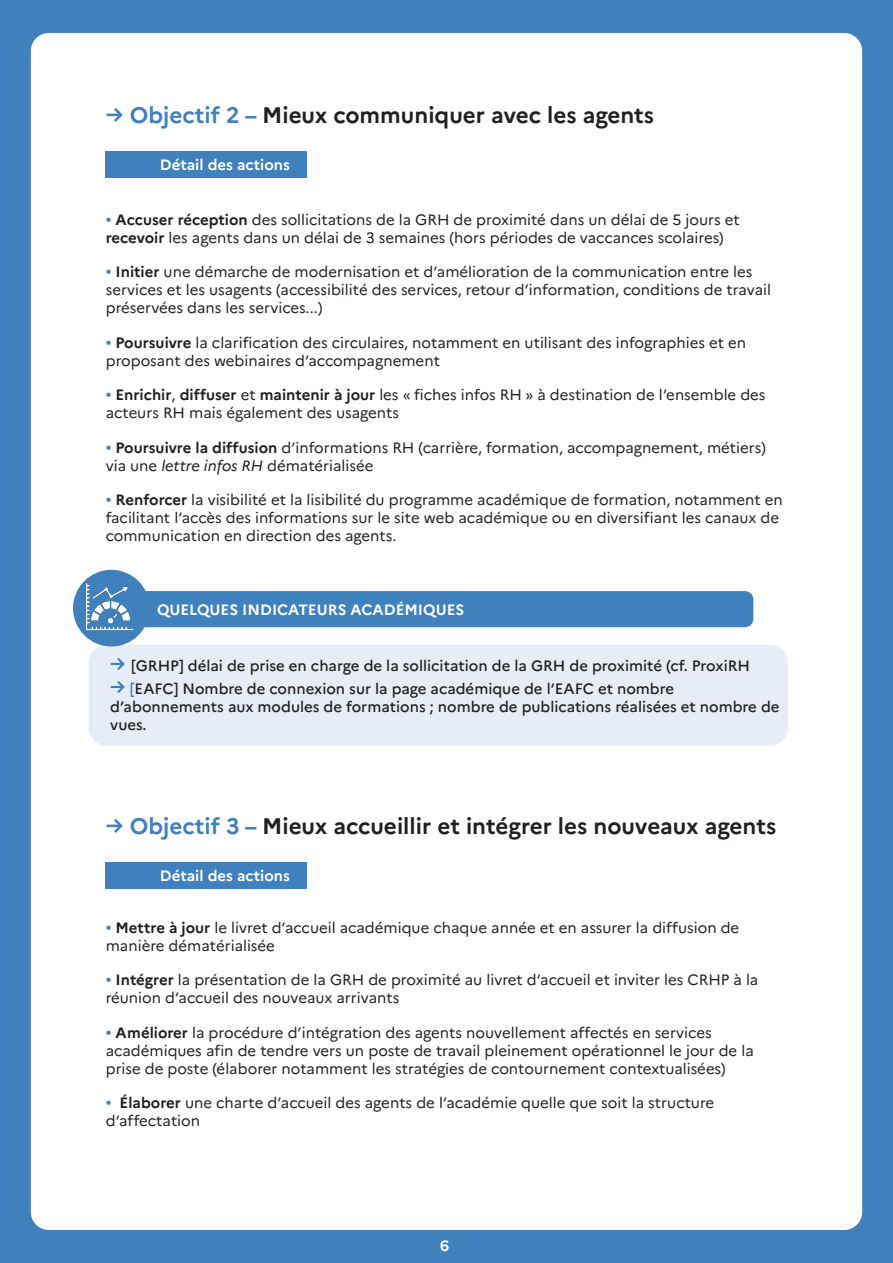
<style>
.page{position:relative;width:893px;height:1263px;background:#3f80bd}
.page>*{position:absolute;margin:0;border:0;box-sizing:border-box;transform-origin:0 0}
.t1{font:700 22.5px "Marianne";color:#231f20}
.Body_Text{font:15px/18px "Marianne";color:#231f20}
.t2{font:500 15px/18px "Marianne";color:#231f20}
.Style_de_paragraphe_1{font:700 15px "Marianne";color:#fff}
.s1{color:#3f80bd}
.s2{font-weight:500;color:#3f80bd}
.s3{font-weight:700}
.s4{font-style:italic}
.s5{font-weight:700;font-size:19.5px;color:#3f80bd}
</style>
<div class="page">
<div style="left:31px;top:33px;width:831px;height:1197px;background:#fff;border-radius:18px"></div>
<div style="left:106px;top:151px;width:201px;height:27px;background:#3f80bd"></div>
<div style="left:106px;top:862px;width:201px;height:27px;background:#3f80bd"></div>
<div style="left:89px;top:645px;width:699px;height:101px;background:#e7edf6;border-radius:18px"></div>
<div style="left:137px;top:591px;width:616px;height:36px;background:#3f80bd;border-radius:9px"></div>
<svg style="left:73px;top:570px;width:77px;height:76px"></svg>
<img style="left:86px;top:583px;width:48px;height:48px">
<p class="t1" style="left:106px;top:101px;width:550px"><span class="s1">→ Objectif 2 –</span> Mieux communiquer avec les agents</p>
<p class="Style_de_paragraphe_1" style="left:160px;top:156px;width:132px">Détail des actions</p>
<p class="Body_Text" style="left:106px;top:210px;width:635px"><span class="s2">•</span> <span class="s3">Accuser réception</span> des sollicitations de la GRH de proximité dans un délai de 5 jours et <span class="s3">recevoir</span> les agents dans un délai de 3 semaines (hors périodes de vaccances scolaires)</p>
<p class="Body_Text" style="left:106px;top:263px;width:667px"><span class="s2">•</span> <span class="s3">Initier</span> une démarche de modernisation et d’amélioration de la communication entre les services et les usagents (accessibilité des services, retour d’information, conditions de travail préservées dans les services...)</p>
<p class="Body_Text" style="left:106px;top:333px;width:642px"><span class="s2">•</span> <span class="s3">Poursuivre</span> la clarification des circulaires, notamment en utilisant des infographies et en proposant des webinaires d’accompagnement</p>
<p class="Body_Text" style="left:106px;top:386px;width:661px"><span class="s2">•</span> <span class="s3">Enrichir</span>, <span class="s3">diffuser</span> et <span class="s3">maintenir à jour</span> les « fiches infos RH » à destination de l’ensemble des acteurs RH mais également des usagents</p>
<p class="Body_Text" style="left:106px;top:438px;width:662px"><span class="s2">•</span> <span class="s3">Poursuivre la diffusion</span> d’informations RH (carrière, formation, accompagnement, métiers) via une <span class="s4">lettre infos RH</span> dématérialisée</p>
<p class="Body_Text" style="left:106px;top:491px;width:678px"><span class="s2">•</span> <span class="s3">Renforcer</span> la visibilité et la lisibilité du programme académique de formation, notamment en facilitant l’accès des informations sur le site web académique ou en diversifiant les canaux de communication en direction des agents.</p>
<p class="Style_de_paragraphe_1" style="left:157px;top:600px;width:309px">QUELQUES INDICATEURS ACADÉMIQUES</p>
<p class="t2" style="left:110px;top:656px;width:641px"><span class="s5">→</span> [GRHP] délai de prise en charge de la sollicitation de la GRH de proximité (cf. ProxiRH</p>
<p class="t2" style="left:110px;top:680px;width:671px"><span class="s5">→</span> <span class="s1">[</span>EAFC] Nombre de connexion sur la page académique de l’EAFC et nombre d’abonnements aux modules de formations ; nombre de publications réalisées et nombre de vues.</p>
<p class="t1" style="left:106px;top:812px;width:672px"><span class="s1">→ Objectif 3 –</span> Mieux accueillir et intégrer les nouveaux agents</p>
<p class="Style_de_paragraphe_1" style="left:160px;top:867px;width:132px">Détail des actions</p>
<p class="Body_Text" style="left:106px;top:918px;width:635px"><span class="s2">•</span> <span class="s3">Mettre à jour</span> le livret d’accueil académique chaque année et en assurer la diffusion de manière dématérialisée</p>
<p class="Body_Text" style="left:106px;top:971px;width:654px"><span class="s2">•</span> <span class="s3">Intégrer</span> la présentation de la GRH de proximité au livret d’accueil et inviter les CRHP à la réunion d’accueil des nouveaux arrivants</p>
<p class="Body_Text" style="left:106px;top:1023px;width:649px"><span class="s2">•</span> <span class="s3">Améliorer</span> la procédure d’intégration des agents nouvellement affectés en services académiques afin de tendre vers un poste de travail pleinement opérationnel le jour de la prise de poste (élaborer notamment les stratégies de contournement contextualisées)</p>
<p class="Body_Text" style="left:106px;top:1094px;width:610px"><span class="s2">•</span> <span class="s3">Élaborer</span> une charte d’accueil des agents de l’académie quelle que soit la structure d’affectation</p>
<p class="Style_de_paragraphe_1" style="left:440px;top:1236px;width:10px">6</p>
</div>
